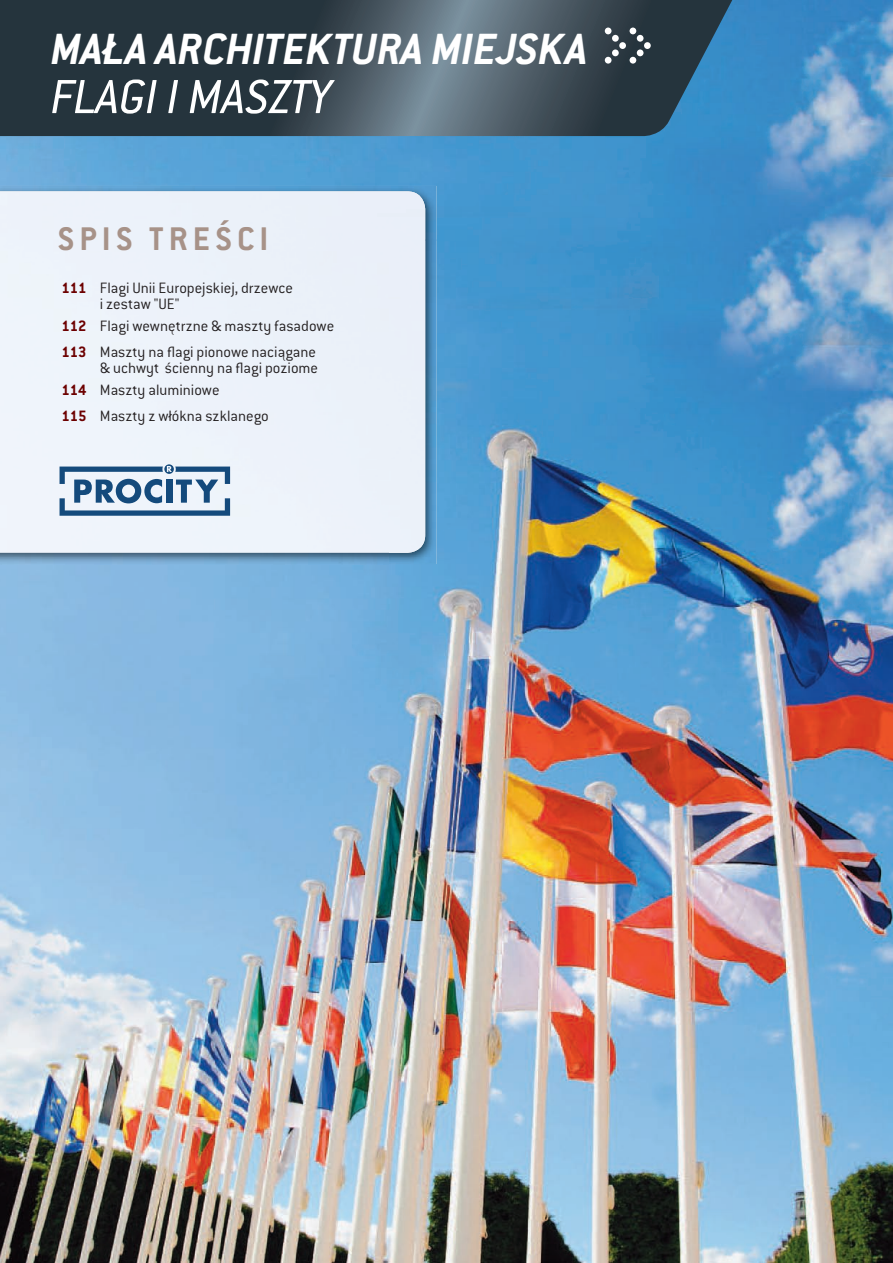
<style>
.page{position:relative;width:893px;height:1263px;background:#fff}
.page>*{position:absolute;margin:0;border:0;box-sizing:border-box;transform-origin:0 0}
.t1{font:italic 52.5px "Conduit ITC Pro";color:#fff}
.t2{font:italic 700 48px "Conduit ITC Pro";color:#fff}
.t3{font:700 36px "Conduit ITC Pro";letter-spacing:.14em;color:#a79288}
.t4{font:300 16.5px/15.8px "Conduit ITC Pro";color:#231f20}
.s1{font-weight:700;color:#6c0000}
</style>
<div class="page">
<img style="left:0;top:0;width:893px;height:1263px">
<svg style="left:0;top:0;width:732px;height:136px"></svg>
<img style="left:0;top:186px;width:437px;height:54px">
<img style="left:388px;top:240px;width:49px;height:324px">
<img style="left:0;top:553px;width:388px;height:11px">
<div style="left:0;top:191px;width:425px;height:362px;background:#ecf2fa"></div>
<svg style="left:60px;top:464px;width:170px;height:52px"></svg>
<svg style="left:605px;top:28px;width:46px;height:36px"></svg>
<h2 class="t2" style="left:51px;top:21px;width:538px">MAŁA ARCHITEKTURA MIEJSKA</h2>
<h1 class="t1" style="left:51px;top:68px;width:282px">FLAGI I MASZTY</h1>
<h3 class="t3" style="left:57px;top:218px;width:213px">SPIS TREŚCI</h3>
<p class="t4" style="left:100px;top:280px;width:195px;text-indent:-38px"><span class="s1">111</span> Flagi Unii Europejskiej, drzewce i zestaw "UE"</p>
<p class="t4" style="left:62px;top:314px;width:274px;line-height:25.5px"><span class="s1">112</span> Flagi wewnętrzne &amp; maszty fasadowe<br><span class="s1">113</span> Maszty na flagi pionowe naciągane</p>
<p class="t4" style="left:62px;top:356px;width:258px;line-height:22.5px;text-indent:38px">&amp; uchwyt ścienny na flagi poziome<br><span class="s1">114</span> Maszty aluminiowe</p>
<p class="t4" style="left:62px;top:408px;width:209px"><span class="s1">115</span> Maszty z włókna szklanego</p>
</div>
